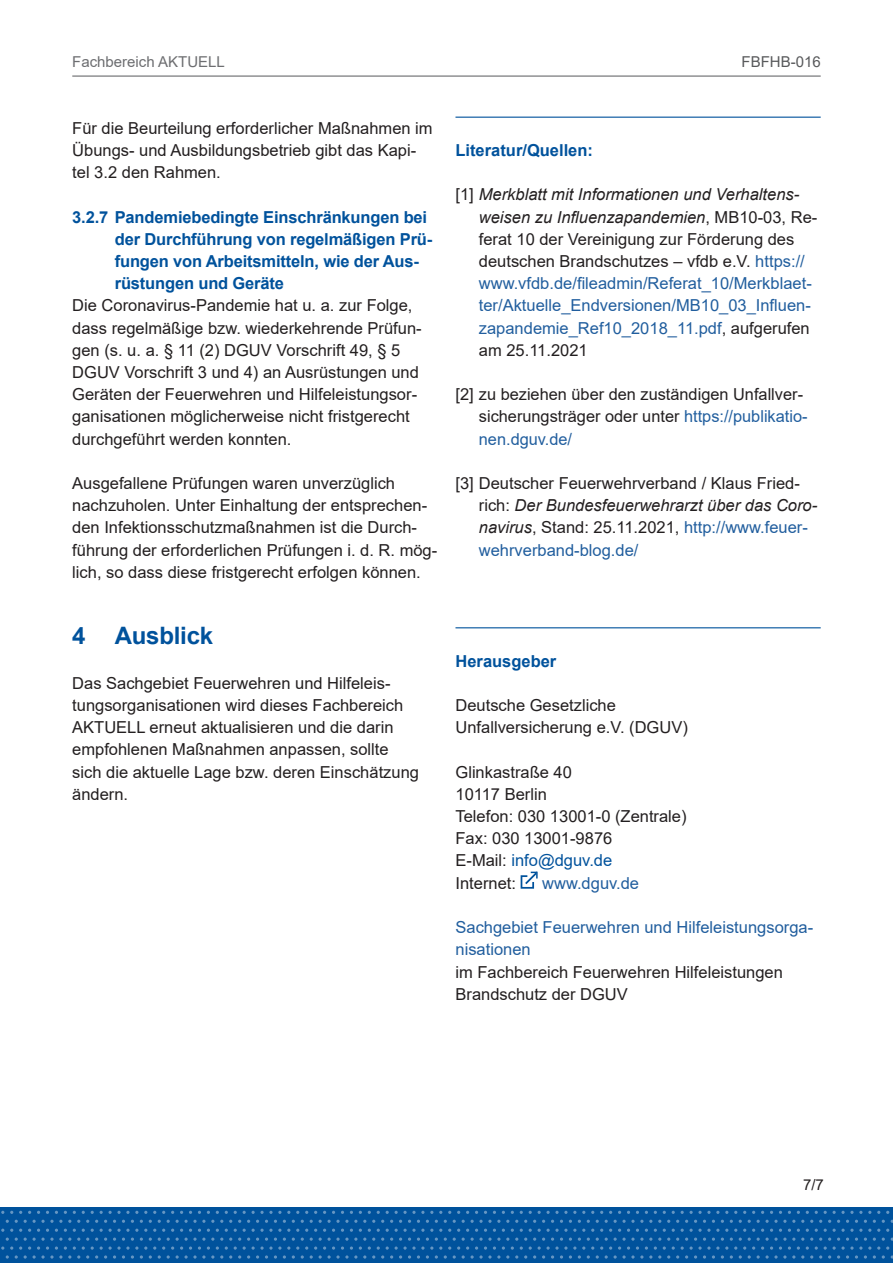
<style>
.page{position:relative;width:893px;height:1263px;background:#fff}
.page>*{position:absolute;margin:0;border:0;box-sizing:border-box;transform-origin:0 0}
.t1{font:700 24px "Arial";letter-spacing:-.01em;color:#00529c}
._02_Fließtext_Fließtext{font:16.5px/22.2px "Arial";color:#231f20}
._02_Fließtext_Fließtext-2{font:16.5px/22.2px "Arial";color:#215e9e}
._02_Fließtext_Herausgeber{font:700 16.5px/22.2px "Arial";letter-spacing:-.01em;color:#00529c}
._02_Fließtext_Fließtext-3{font:16.5px "Arial";color:#00529c}
.t2{font:15px "Arial";color:#6d6e71}
.t3{font:15px "Arial";color:#58595b}
.t4{font:15px "Arial";color:#231f20}
.s1{color:#231f20}
.s2{font-style:italic;color:#231f20}
.s3{color:#215e9e}
.s4{font-style:italic}
</style>
<div class="page">
<div style="left:0;top:1207px;width:893px;height:56px;background:#00529c"></div>
<svg style="left:243px;top:1211px;width:38px;height:3px"></svg>
<svg style="left:386px;top:1211px;width:47px;height:3px"></svg>
<svg style="left:538px;top:1211px;width:38px;height:3px"></svg>
<svg style="left:681px;top:1211px;width:38px;height:3px"></svg>
<svg style="left:824px;top:1211px;width:38px;height:3px"></svg>
<svg style="left:681px;top:1220px;width:212px;height:38px"></svg>
<svg style="left:100px;top:1211px;width:38px;height:3px"></svg>
<svg style="left:1px;top:1220px;width:678px;height:38px"></svg>
<hr style="left:455px;top:117px;width:366px;height:1px;background:#00529c">
<hr style="left:455px;top:627px;width:366px;height:1px;background:#00529c">
<svg style="left:520px;top:871px;width:18px;height:18px"></svg>
<hr style="left:72px;top:76px;width:749px;height:1px;background:#58595b">
<p class="t2" style="left:72px;top:52px;width:154px">Fachbereich AKTUELL</p>
<p class="t3" style="left:741px;top:52px;width:81px">FBFHB-016</p>
<p class="_02_Fließtext_Fließtext" style="left:72px;top:117px;width:362px">Für die Beurteilung erforderlicher Maßnahmen im<br>Übungs- und Ausbildungsbetrieb gibt das Kapi&shy;tel 3.2 den Rahmen.</p>
<p class="_02_Fließtext_Herausgeber" style="left:115px;top:206px;width:319px;text-indent:-43px">3.2.7 Pandemiebedingte Einschränkungen bei der Durchführung von regelmäßigen Prü&shy;fungen von Arbeitsmitteln, wie der Aus&shy;rüstungen und Geräte</p>
<p class="_02_Fließtext_Fließtext" style="left:72px;top:294px;width:351px">Die Coronavirus-Pandemie hat u. a. zur Folge, dass regelmäßige bzw. wiederkehrende Prüfun&shy;gen (s. u. a. § 11 (2) DGUV Vorschrift 49, § 5<br>DGUV Vorschrift 3 und 4) an Ausrüstungen und Geräten der Feuerwehren und Hilfeleistungsor&shy;ganisationen möglicherweise nicht fristgerecht durchgeführt werden konnten.</p>
<p class="_02_Fließtext_Fließtext" style="left:72px;top:472px;width:367px">Ausgefallene Prüfungen waren unverzüglich nachzuholen. Unter Einhaltung der entsprechen&shy;den Infektionsschutzmaßnahmen ist die Durch&shy;führung der erforderlichen Prüfungen i. d. R. mög&shy;lich, so dass diese fristgerecht erfolgen können.</p>
<p class="t1" style="left:72px;top:619px;width:142px">4 Ausblick</p>
<p class="_02_Fließtext_Fließtext" style="left:72px;top:672px;width:348px">Das Sachgebiet Feuerwehren und Hilfeleis&shy;tungsorganisationen wird dieses Fachbereich AKTUELL erneut aktualisieren und die darin empfohlenen Maßnahmen anpassen, sollte sich die aktuelle Lage bzw. deren Einschätzung ändern.</p>
<p class="_02_Fließtext_Herausgeber" style="left:455px;top:139px;width:139px">Literatur/Quellen:</p>
<p class="_02_Fließtext_Fließtext-2" style="left:479px;top:183px;width:340px;text-indent:-23px"><span class="s1">[1]</span> <span class="s2">Merkblatt mit Informationen und Verhaltens&shy;weisen zu Influenzapandemien</span><span class="s1">, MB10-03, Re&shy;ferat 10 der Vereinigung zur Förderung des deutschen Brandschutzes – vfdb e.V.</span> https:// www.vfdb.de/fileadmin/Referat_10/Merkblaet&shy;ter/Aktuelle_Endversionen/MB10_03_Influen&shy;zapandemie_Ref10_2018_11.pdf<span class="s1">, aufgerufen am 25.11.2021</span></p>
<p class="_02_Fließtext_Fließtext" style="left:479px;top:383px;width:330px;text-indent:-23px">[2] zu beziehen über den zuständigen Unfallver&shy;sicherungsträger oder unter <span class="s3">https://publikatio&shy;nen.dguv.de/</span></p>
<p class="_02_Fließtext_Fließtext" style="left:479px;top:472px;width:340px;text-indent:-23px">[3] Deutscher Feuerwehrverband / Klaus Fried&shy;rich: <span class="s4">Der Bundesfeuerwehrarzt über das Coro&shy;navirus</span>, Stand: 25.11.2021, <span class="s3">http://www.feuer&shy;wehrverband-blog.de/</span></p>
<p class="_02_Fließtext_Herausgeber" style="left:455px;top:650px;width:102px">Herausgeber</p>
<p class="_02_Fließtext_Fließtext" style="left:455px;top:694px;width:162px">Deutsche Gesetzliche</p>
<p class="_02_Fließtext_Fließtext" style="left:455px;top:716px;width:234px">Unfallversicherung e.V. (DGUV)</p>
<p class="_02_Fließtext_Fließtext" style="left:455px;top:761px;width:118px">Glinkastraße 40</p>
<p class="_02_Fließtext_Fließtext" style="left:455px;top:783px;width:93px">10117 Berlin</p>
<p class="_02_Fließtext_Fließtext" style="left:455px;top:805px;width:233px">Telefon: 030 13001-0 (Zentrale)</p>
<p class="_02_Fließtext_Fließtext" style="left:455px;top:827px;width:158px">Fax: 030 13001-9876</p>
<p class="_02_Fließtext_Fließtext-3" style="left:455px;top:849px;width:158px"><span class="s1">E-Mail:</span> info@dguv.de</p>
<p class="_02_Fließtext_Fließtext" style="left:455px;top:872px;width:62px">Internet:</p>
<p class="_02_Fließtext_Fließtext-2" style="left:542px;top:872px;width:98px">www.dguv.de</p>
<p class="_02_Fließtext_Fließtext-2" style="left:455px;top:916px;width:359px">Sachgebiet Feuerwehren und Hilfeleistungsorga&shy;nisationen</p>
<p class="_02_Fließtext_Fließtext" style="left:455px;top:960px;width:329px">im Fachbereich Feuerwehren Hilfeleistungen<br>Brandschutz der DGUV</p>
<p class="t4" style="left:803px;top:1175px;width:22px">7/7</p>
</div>
